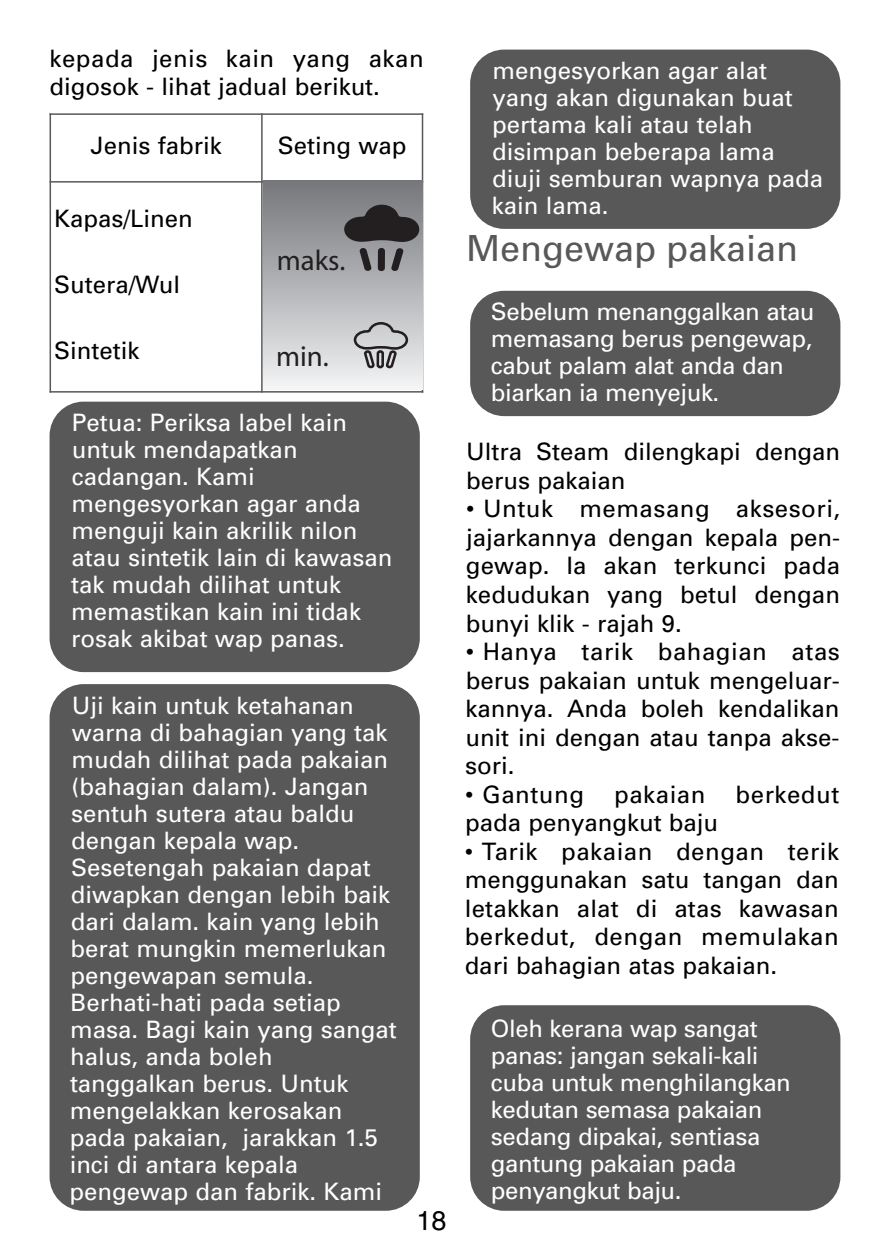
<style>
.page{position:relative;width:887px;height:1259px;background:#fff}
.page>*{position:absolute;margin:0;border:0;box-sizing:border-box;transform-origin:0 0}
.t1{font:36px "Univers";color:#585858}
.t2{font:28.8px "Myriad";color:#231f20}
.t3{font:27px "Helvetica";color:#000}
.t4{font:24px/27px "Univers";color:#fff}
.t5{font:24px/28.5px "Univers";color:#000;text-align:justify}
.t6{font:24px "Univers";letter-spacing:.02em;color:#000}
</style>
<div class="page">
<hr style="left:50px;top:113px;width:1px;height:279px;background:#585858">
<hr style="left:261px;top:113px;width:2px;height:279px;background:#585858">
<hr style="left:422px;top:113px;width:1px;height:279px;background:#585858">
<hr style="left:50px;top:113px;width:373px;height:2px;background:#585858">
<hr style="left:50px;top:181px;width:373px;height:2px;background:#585858">
<hr style="left:50px;top:391px;width:373px;height:1px;background:#585858">
<div style="left:264px;top:181px;width:158px;height:209px;background:linear-gradient(to bottom,#74767a,#f3f3f5)"></div>
<svg style="left:344px;top:205px;width:75px;height:37px;background:#403e3f"></svg>
<div style="left:378px;top:248px;width:7px;height:23px;background:#231f20;border-radius:3px"></div>
<svg style="left:360px;top:248px;width:11px;height:23px"></svg>
<svg style="left:391px;top:248px;width:13px;height:23px"></svg>
<svg style="left:352px;top:321px;width:57px;height:63px;background:#bcbcbe"></svg>
<div style="left:470px;top:291px;width:370px;height:125px;background:#585858;border-radius:34px"></div>
<div style="left:470px;top:1005px;width:370px;height:205px;background:#585858;border-radius:34px"></div>
<div style="left:50px;top:402px;width:370px;height:270px;background:#585858;border-radius:34px"></div>
<div style="left:50px;top:684px;width:370px;height:526px;background:#585858;border-radius:34px"></div>
<div style="left:470px;top:50px;width:370px;height:179px;background:#585858;border-radius:34px"></div>
<p class="t5" style="left:50px;top:46px;width:376px">kepada jenis kain yang akan digosok - lihat jadual berikut.</p>
<p class="t5" style="left:90px;top:134px;width:133px">Jenis fabrik</p>
<p class="t5" style="left:278px;top:133px;width:130px">Seting wap</p>
<p class="t5" style="left:54px;top:206px;width:140px">Kapas/Linen</p>
<p class="t5" style="left:54px;top:272px;width:128px">Sutera/Wul</p>
<p class="t5" style="left:54px;top:338px;width:87px">Sintetik</p>
<p class="t2" style="left:277px;top:250px;width:70px">maks.</p>
<p class="t2" style="left:276px;top:345px;width:54px">min.</p>
<p class="t4" style="left:71px;top:411px;width:323px">Petua: Periksa label kain untuk mendapatkan cadangan. Kami mengesyorkan agar anda menguji kain akrilik nilon atau sintetik lain di kawasan tak mudah dilihat untuk memastikan kain ini tidak rosak akibat wap panas.</p>
<p class="t4" style="left:70px;top:694px;width:329px">Uji kain untuk ketahanan warna di bahagian yang tak mudah dilihat pada pakaian (bahagian dalam). Jangan sentuh sutera atau baldu dengan kepala wap.<br>Sesetengah pakaian dapat diwapkan dengan lebih baik dari dalam. kain yang lebih berat mungkin memerlukan pengewapan semula.<br>Berhati-hati pada setiap masa. Bagi kain yang sangat halus, anda boleh tanggalkan berus. Untuk mengelakkan kerosakan pada pakaian, jarakkan 1.5 inci di antara kepala pengewap dan fabrik. Kami</p>
<p class="t3" style="left:416px;top:1210px;width:32px">18</p>
<p class="t4" style="left:492px;top:59px;width:333px">mengesyorkan agar alat yang akan digunakan buat pertama kali atau telah disimpan beberapa lama diuji semburan wapnya pada kain lama.</p>
<h1 class="t1" style="left:466px;top:235px;width:333px">Mengewap pakaian</h1>
<p class="t4" style="left:491px;top:300px;width:325px">Sebelum menanggalkan atau memasang berus pengewap, cabut palam alat anda dan biarkan ia menyejuk.</p>
<p class="t5" style="left:466px;top:440px;width:376px">Ultra Steam dilengkapi dengan berus pakaian</p>
<p class="t5" style="left:466px;top:497px;width:376px">• Untuk memasang aksesori, jajarkannya dengan kepala pen&shy;gewap. Ia akan terkunci pada kedudukan yang betul dengan bunyi klik - rajah 9.</p>
<p class="t5" style="left:465px;top:639px;width:376px">• Hanya tarik bahagian atas berus pakaian untuk mengeluar&shy;kannya. Anda boleh kendalikan unit ini dengan atau tanpa akse&shy;sori.</p>
<p class="t6" style="left:465px;top:785px;width:120px">• Gantung</p>
<p class="t6" style="left:614px;top:785px;width:93px">pakaian</p>
<p class="t6" style="left:736px;top:785px;width:105px">berkedut</p>
<p class="t5" style="left:465px;top:810px;width:255px">pada penyangkut baju</p>
<p class="t5" style="left:465px;top:839px;width:376px">• Tarik pakaian dengan terik menggunakan satu tangan dan letakkan alat di atas kawasan berkedut, dengan memulakan dari bahagian atas pakaian.</p>
<p class="t4" style="left:491px;top:1017px;width:302px">Oleh kerana wap sangat panas: jangan sekali-kali cuba untuk menghilangkan kedutan semasa pakaian sedang dipakai, sentiasa gantung pakaian pada penyangkut baju.</p>
</div>
